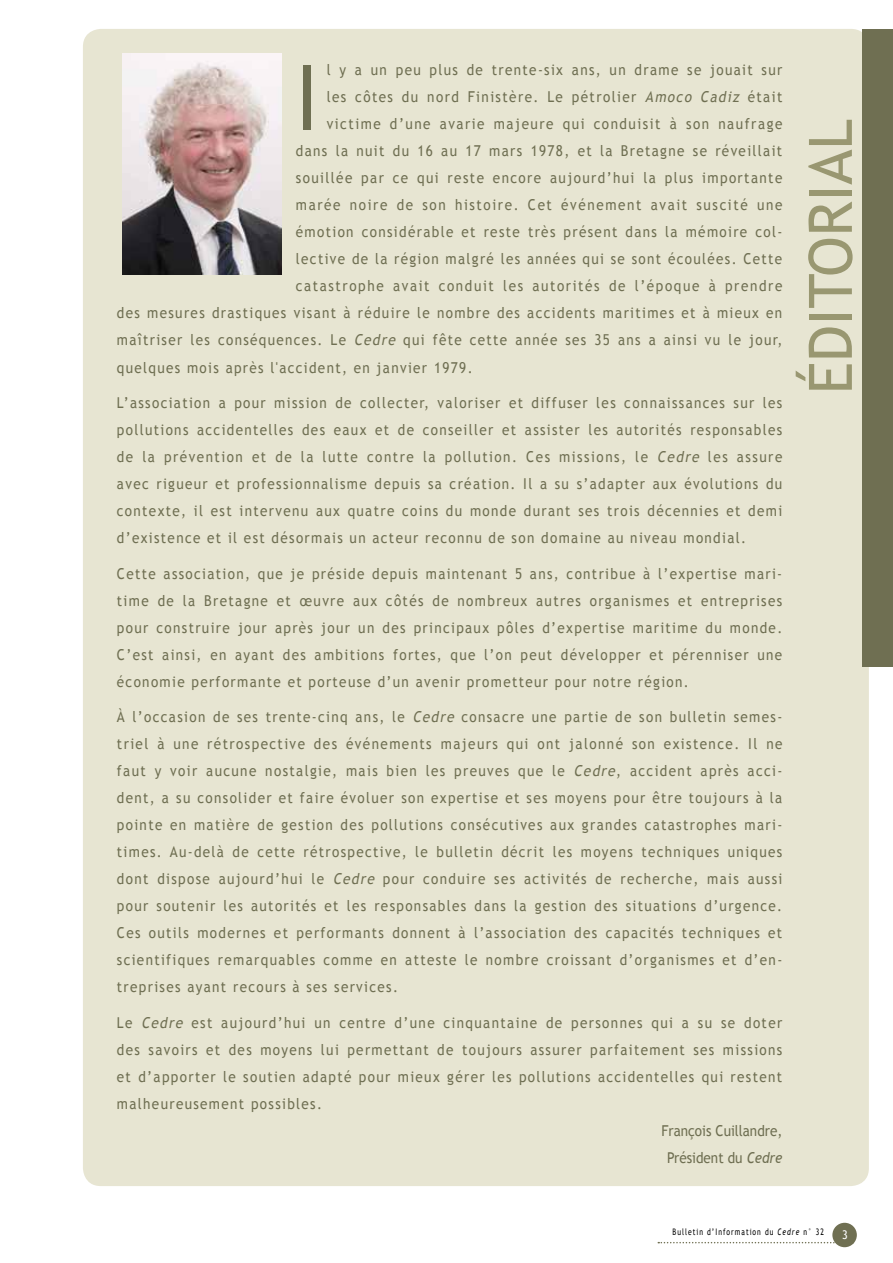
<style>
.page{position:relative;width:893px;height:1263px;background:#fff}
.page>*{position:absolute;margin:0;border:0;box-sizing:border-box;transform-origin:0 0}
.t1{font:90.45px "Trebuchet MS";color:#6f6f52;scale:.9 1}
.t2{font:60px "Trebuchet MS";color:#999771}
.t3{font:15px/27px "Trebuchet MS";letter-spacing:.1em;color:#6f6f52;text-align:justify;scale:.9 1}
.t4{font:15px "Trebuchet MS";letter-spacing:.12em;color:#6f6f52;scale:.9 1}
.t5{font:15px "Trebuchet MS";color:#6f6f52;scale:.9 1}
.t6{font:12px "Trebuchet MS";color:#fff;scale:.9 1}
.t7{font:9px "Trebuchet MS";letter-spacing:.15em;color:#000;scale:.75 1}
.s1{font-style:italic}
</style>
<div class="page">
<div style="left:832px;top:1223px;width:25px;height:24px;background:#6f6f52;border-radius:50%"></div>
<svg style="left:658px;top:1242px;width:178px;height:1px"></svg>
<div style="left:83px;top:29px;width:786px;height:1157px;background:#e7e5d2;border-radius:18px"></div>
<div style="left:862px;top:29px;width:31px;height:638px;background:#6f6f52"></div>
<img style="left:122px;top:54px;width:159px;height:220px">
<h1 class="t1" style="left:296px;top:44px;width:27px">I</h1>
<p class="t3" style="left:327px;top:57px;width:508px">l y a un peu plus de trente-six ans, un drame se jouait sur</p>
<p class="t3" style="left:327px;top:84px;width:508px">les côtes du nord Finistère. Le pétrolier <span class="s1">Amoco Cadiz</span> était</p>
<p class="t3" style="left:327px;top:111px;width:508px">victime d’une avarie majeure qui conduisit à son naufrage</p>
<p class="t3" style="left:296px;top:138px;width:542px">dans la nuit du 16 au 17 mars 1978, et la Bretagne se réveillait</p>
<p class="t3" style="left:296px;top:165px;width:542px">souillée par ce qui reste encore aujourd’hui la plus importante</p>
<p class="t4" style="left:296px;top:196px;width:542px">marée noire de son histoire. Cet événement avait suscité une</p>
<p class="t3" style="left:296px;top:219px;width:542px">émotion considérable et reste très présent dans la mémoire col-</p>
<p class="t3" style="left:296px;top:246px;width:542px">lective de la région malgré les années qui se sont écoulées. Cette</p>
<p class="t4" style="left:296px;top:277px;width:542px">catastrophe avait conduit les autorités de l’époque à prendre</p>
<p class="t3" style="left:117px;top:300px;width:741px">des mesures drastiques visant à réduire le nombre des accidents maritimes et à mieux en</p>
<p class="t3" style="left:117px;top:327px;width:741px">maîtriser les conséquences. Le <span class="s1">Cedre</span> qui fête cette année ses 35 ans a ainsi vu le jour,</p>
<p class="t3" style="left:117px;top:354px;width:397px">quelques mois après l'accident, en janvier 1979.</p>
<p class="t3" style="left:117px;top:389px;width:741px">L’association a pour mission de collecter, valoriser et diffuser les connaissances sur les pollutions accidentelles des eaux et de conseiller et assister les autorités responsables de la prévention et de la lutte contre la pollution. Ces missions, le <span class="s1">Cedre</span> les assure avec rigueur et professionnalisme depuis sa création. Il a su s’adapter aux évolutions du contexte, il est intervenu aux quatre coins du monde durant ses trois décennies et demi d’existence et il est désormais un acteur reconnu de son domaine au niveau mondial.</p>
<p class="t3" style="left:117px;top:560px;width:741px">Cette association, que je préside depuis maintenant 5 ans, contribue à l’expertise mari&shy;time de la Bretagne et œuvre aux côtés de nombreux autres organismes et entreprises pour construire jour après jour un des principaux pôles d’expertise maritime du monde.<br>C’est ainsi, en ayant des ambitions fortes, que l’on peut développer et pérenniser une économie performante et porteuse d’un avenir prometteur pour notre région.</p>
<p class="t3" style="left:117px;top:703px;width:741px">À l’occasion de ses trente-cinq ans, le <span class="s1">Cedre</span> consacre une partie de son bulletin semes&shy;triel à une rétrospective des événements majeurs qui ont jalonné son existence. Il ne faut y voir aucune nostalgie, mais bien les preuves que le <span class="s1">Cedre</span>, accident après acci&shy;dent, a su consolider et faire évoluer son expertise et ses moyens pour être toujours à la pointe en matière de gestion des pollutions consécutives aux grandes catastrophes mari&shy;times. Au-delà de cette rétrospective, le bulletin décrit les moyens techniques uniques dont dispose aujourd’hui le <span class="s1">Cedre</span> pour conduire ses activités de recherche, mais aussi pour soutenir les autorités et les responsables dans la gestion des situations d’urgence.<br>Ces outils modernes et performants donnent à l’association des capacités techniques et scientifiques remarquables comme en atteste le nombre croissant d’organismes et d’en&shy;treprises ayant recours à ses services.</p>
<p class="t3" style="left:117px;top:1009px;width:741px">Le <span class="s1">Cedre</span> est aujourd’hui un centre d’une cinquantaine de personnes qui a su se doter</p>
<p class="t3" style="left:117px;top:1036px;width:741px">des savoirs et des moyens lui permettant de toujours assurer parfaitement ses missions</p>
<p class="t3" style="left:117px;top:1063px;width:741px">et d’apporter le soutien adapté pour mieux gérer les pollutions accidentelles qui restent</p>
<p class="t3" style="left:117px;top:1090px;width:229px">malheureusement possibles.</p>
<p class="t5" style="left:661px;top:1121px;width:136px">François Cuillandre,</p>
<p class="t5" style="left:667px;top:1148px;width:129px">Président du <span class="s1">Cedre</span></p>
<h2 class="t2" style="left:795px;top:394px;width:276px;rotate:-90deg">éditorial</h2>
<p class="t7" style="left:673px;top:1226px;width:203px">b ulletin d’i nformation du <span class="s1">c edre</span> n° 32</p>
<p class="t6" style="left:842px;top:1227px;width:8px">3</p>
</div>
